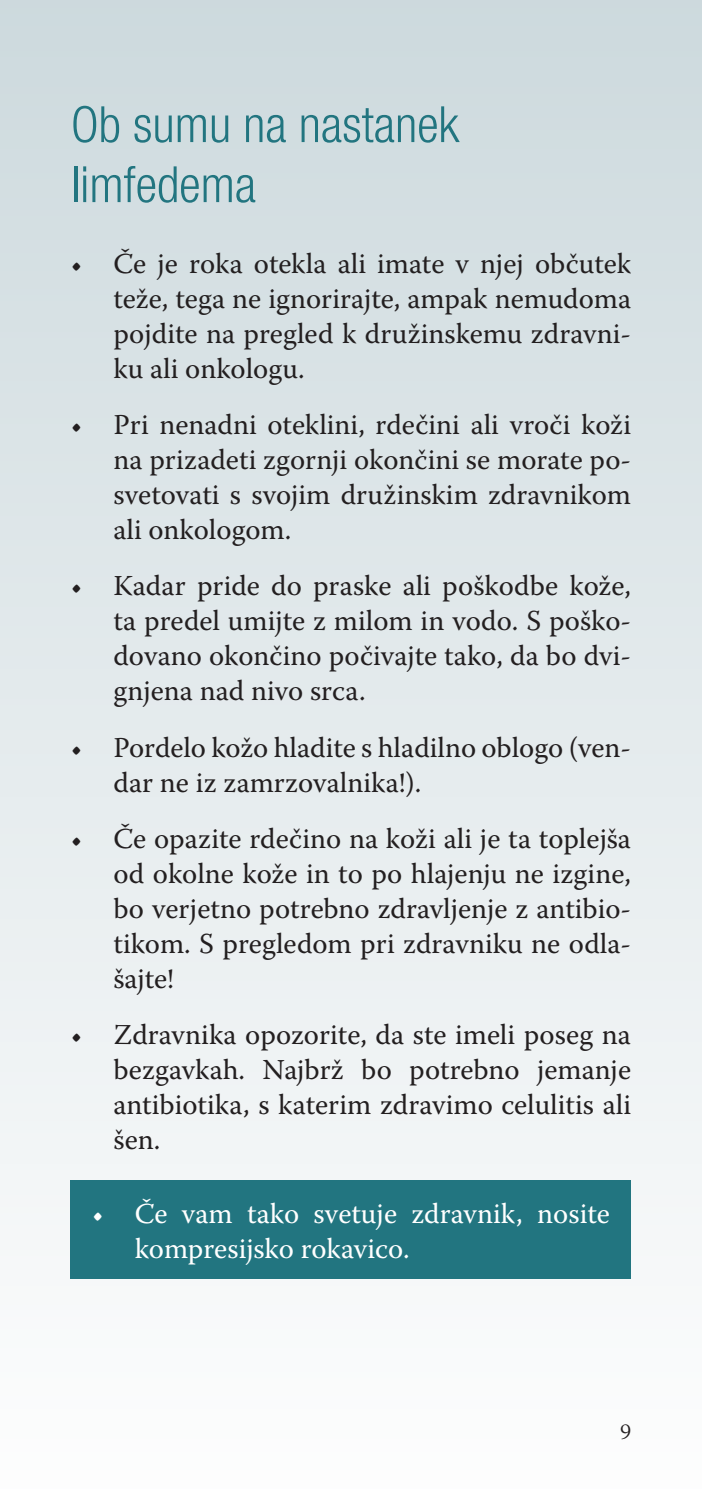
<style>
.page{position:relative;width:702px;height:1489px;background:#fff}
.page>*{position:absolute;margin:0;border:0;box-sizing:border-box;transform-origin:0 0}
.t1{font:300 condensed 50px/60px "Helvetica Neue LT Com";color:#227580}
.t2{font:28.75px/35px "Warnock Pro";color:#231f20;text-align:justify}
.t3{font:28.75px/35px "Warnock Pro";color:#fff}
.t4{font:300 22.5px "Warnock Pro";color:#231f20}
</style>
<div class="page">
<div style="left:0;top:0;width:702px;height:1488px;background:linear-gradient(to bottom,#cdd9dd,#fcfdfd)"></div>
<div style="left:71px;top:1180px;width:560px;height:99px;background:#227580"></div>
<h1 class="t1" style="left:71px;top:94px;width:389px">Ob sumu na nastanek limfedema</h1>
<p class="t2" style="left:113px;top:245px;width:519px;text-indent:-43px">• Če je roka otekla ali imate v njej občutek teže, tega ne ignorirajte, ampak nemudoma pojdite na pregled k družinskemu zdravni&shy;ku ali onkologu.</p>
<p class="t2" style="left:113px;top:406px;width:519px;text-indent:-43px">• Pri nenadni oteklini, rdečini ali vroči koži na prizadeti zgornji okončini se morate po&shy;svetovati s svojim družinskim zdravnikom ali onkologom.</p>
<p class="t2" style="left:113px;top:567px;width:519px;text-indent:-43px">• Kadar pride do praske ali poškodbe kože, ta predel umijte z milom in vodo. S poško&shy;dovano okončino počivajte tako, da bo dvi&shy;gnjena nad nivo srca.</p>
<p class="t2" style="left:113px;top:729px;width:519px;text-indent:-43px">• Pordelo kožo hladite s hladilno oblogo (ven&shy;dar ne iz zamrzovalnika!).</p>
<p class="t2" style="left:113px;top:820px;width:519px;text-indent:-43px">• Če opazite rdečino na koži ali je ta toplejša od okolne kože in to po hlajenju ne izgine, bo verjetno potrebno zdravljenje z antibio&shy;tikom. S pregledom pri zdravniku ne odla&shy;šajte!</p>
<p class="t2" style="left:113px;top:1016px;width:519px;text-indent:-43px">• Zdravnika opozorite, da ste imeli poseg na bezgavkah. Najbrž bo potrebno jemanje antibiotika, s katerim zdravimo celulitis ali šen.</p>
<p class="t3" style="left:135px;top:1195px;width:476px;text-indent:-43px">• Če vam tako svetuje zdravnik, nosite kompresijsko rokavico.</p>
<p class="t4" style="left:620px;top:1418px;width:13px">9</p>
</div>
